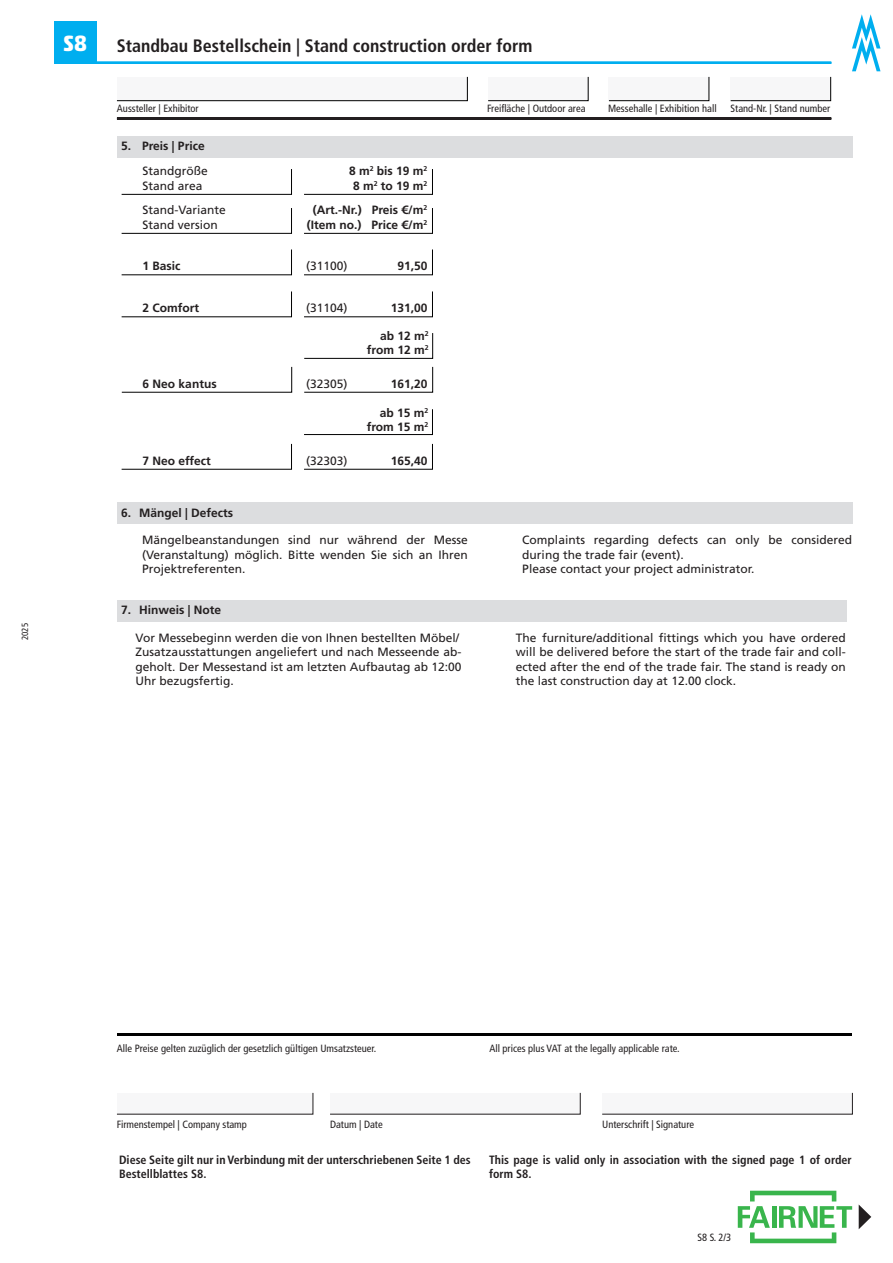
<style>
.page{position:relative;width:893px;height:1263px;background:#fff}
.page>*{position:absolute;margin:0;border:0;box-sizing:border-box;transform-origin:0 0}
.t1{font:700 22.5px "Akko W1 G";color:#fff}
.t2{font:700 condensed 18px "Frutiger LT Pro";color:#231f20}
.t3{font:12px/14.4px "Frutiger LT Pro";color:#231f20;text-align:justify}
.t4{font:700 12px/14.4px "Frutiger LT Pro";color:#231f20;text-align:right}
.t5{font:700 condensed 12px/14.4px "Frutiger LT Pro";color:#231f20}
.t6{font:condensed 10.5px "Frutiger LT Pro";color:#231f20}
.t7{font:condensed 9px "Frutiger LT Pro";color:#231f20}
</style>
<div class="page">
<div style="left:54px;top:21px;width:42px;height:43px;background:#00aeef"></div>
<hr style="left:89px;top:62px;width:742px;height:2px;background:#00aeef">
<svg style="left:852px;top:14px;width:28px;height:57px"></svg>
<svg style="left:738px;top:1191px;width:114px;height:52px"></svg>
<svg style="left:859px;top:1205px;width:12px;height:24px"></svg>
<div style="left:117px;top:136px;width:736px;height:21px;background:#dcdddf"></div>
<svg style="left:121px;top:169px;width:171px;height:26px"></svg>
<svg style="left:304px;top:169px;width:129px;height:26px"></svg>
<svg style="left:121px;top:208px;width:171px;height:26px"></svg>
<svg style="left:304px;top:208px;width:129px;height:26px"></svg>
<svg style="left:121px;top:249px;width:171px;height:26px"></svg>
<svg style="left:304px;top:249px;width:129px;height:26px"></svg>
<svg style="left:121px;top:291px;width:171px;height:26px"></svg>
<svg style="left:304px;top:291px;width:129px;height:26px"></svg>
<svg style="left:304px;top:409px;width:129px;height:26px"></svg>
<svg style="left:121px;top:443px;width:171px;height:27px"></svg>
<svg style="left:304px;top:443px;width:129px;height:27px"></svg>
<svg style="left:304px;top:333px;width:129px;height:26px"></svg>
<svg style="left:121px;top:366px;width:171px;height:27px"></svg>
<svg style="left:304px;top:366px;width:129px;height:27px"></svg>
<hr style="left:117px;top:1033px;width:734px;height:3px;background:#000">
<svg style="left:117px;top:1092px;width:196px;height:22px"></svg>
<svg style="left:330px;top:1092px;width:251px;height:22px"></svg>
<svg style="left:602px;top:1092px;width:251px;height:22px"></svg>
<div style="left:117px;top:502px;width:736px;height:21px;background:#dcdddf"></div>
<hr style="left:117px;top:117px;width:714px;height:3px;background:#231f20">
<svg style="left:488px;top:76px;width:101px;height:25px"></svg>
<svg style="left:608px;top:76px;width:102px;height:25px"></svg>
<svg style="left:730px;top:76px;width:101px;height:25px"></svg>
<svg style="left:116px;top:76px;width:352px;height:25px"></svg>
<div style="left:117px;top:600px;width:729px;height:21px;background:#dcdddf"></div>
<p class="t7" style="left:20px;top:640px;width:19px;rotate:-90deg">2025</p>
<h1 class="t1" style="left:63px;top:27px;width:25px">S8</h1>
<h2 class="t2" style="left:117px;top:35px;width:417px">Standbau Bestellschein | Stand construction order form</h2>
<p class="t6" style="left:117px;top:103px;width:83px">Aussteller | Exhibitor</p>
<p class="t6" style="left:487px;top:103px;width:100px">Freifläche | Outdoor area</p>
<p class="t6" style="left:608px;top:103px;width:110px">Messehalle | Exhibition hall</p>
<p class="t6" style="left:730px;top:103px;width:101px">Stand-Nr. | Stand number</p>
<p class="t4" style="left:121px;top:139px;width:85px">5. Preis | Price</p>
<p class="t3" style="left:142px;top:164px;width:67px">Standgröße</p>
<p class="t4" style="left:349px;top:164px;width:80px">8 m<sup>2</sup> bis 19 m<sup>2</sup></p>
<p class="t3" style="left:142px;top:179px;width:62px">Stand area</p>
<p class="t4" style="left:353px;top:179px;width:76px">8 m<sup>2</sup> to 19 m<sup>2</sup></p>
<p class="t3" style="left:142px;top:203px;width:85px">Stand-Variante</p>
<p class="t4" style="left:313px;top:203px;width:116px">(Art.-Nr.) Preis €/m<sup>2</sup></p>
<p class="t3" style="left:142px;top:218px;width:77px">Stand version</p>
<p class="t4" style="left:307px;top:218px;width:122px">(Item no.) Price €/m<sup>2</sup></p>
<p class="t4" style="left:142px;top:259px;width:40px">1 Basic</p>
<p class="t3" style="left:306px;top:259px;width:43px">(31100)</p>
<p class="t4" style="left:397px;top:259px;width:32px">91,50</p>
<p class="t4" style="left:142px;top:301px;width:58px">2 Comfort</p>
<p class="t3" style="left:306px;top:301px;width:43px">(31104)</p>
<p class="t4" style="left:391px;top:301px;width:38px">131,00</p>
<p class="t4" style="left:367px;top:329px;width:63px">ab 12 m<sup>2 </sup>from 12 m<sup>2</sup></p>
<p class="t4" style="left:143px;top:376px;width:76px">6 Neo kantus</p>
<p class="t3" style="left:306px;top:376px;width:43px">(32305)</p>
<p class="t4" style="left:391px;top:376px;width:38px">161,20</p>
<p class="t4" style="left:367px;top:406px;width:63px">ab 15 m<sup>2 </sup>from 15 m<sup>2</sup></p>
<p class="t4" style="left:142px;top:453px;width:70px">7 Neo effect</p>
<p class="t3" style="left:306px;top:453px;width:43px">(32303)</p>
<p class="t4" style="left:391px;top:453px;width:38px">165,40</p>
<p class="t4" style="left:121px;top:505px;width:114px">6. Mängel | Defects</p>
<p class="t3" style="left:142px;top:533px;width:327px">Mängelbeanstandungen sind nur während der Messe (Veranstaltung) möglich. Bitte wenden Sie sich an Ihren Projektreferenten.</p>
<p class="t4" style="left:121px;top:603px;width:102px">7. Hinweis | Note</p>
<p class="t3" style="left:136px;top:630px;width:327px;text-align:left">Vor Messebeginn werden die von Ihnen bestellten Möbel/ Zusatzausstattungen angeliefert und nach Messeende ab&shy;geholt. Der Messestand ist am letzten Aufbautag ab 12:00<br>Uhr bezugsfertig.</p>
<p class="t3" style="left:522px;top:533px;width:331px;text-align:left">Complaints regarding defects can only be considered during the trade fair (event).<br>Please contact your project administrator.</p>
<p class="t3" style="left:516px;top:630px;width:331px">The furniture/additional fittings which you have ordered will be delivered before the start of the trade fair and coll&shy;ected after the end of the trade fair. The stand is ready on the last construction day at 12.00 clock.</p>
<p class="t6" style="left:117px;top:1042px;width:261px">Alle Preise gelten zuzüglich der gesetzlich gültigen Umsatzsteuer.</p>
<p class="t6" style="left:489px;top:1042px;width:192px">All prices plus VAT at the legally applicable rate.</p>
<p class="t6" style="left:117px;top:1118px;width:132px">Firmenstempel | Company stamp</p>
<p class="t6" style="left:330px;top:1118px;width:54px">Datum | Date</p>
<p class="t6" style="left:602px;top:1118px;width:93px">Unterschrift | Signature</p>
<p class="t5" style="left:119px;top:1152px;width:353px">Diese Seite gilt nur in Verbindung mit der unterschriebenen Seite 1 des<br>Bestellblattes S8.</p>
<p class="t5" style="left:489px;top:1152px;width:364px">This page is valid only in association with the signed page 1 of order form S8.</p>
<p class="t6" style="left:698px;top:1231px;width:35px">S8 S. 2/3</p>
</div>
